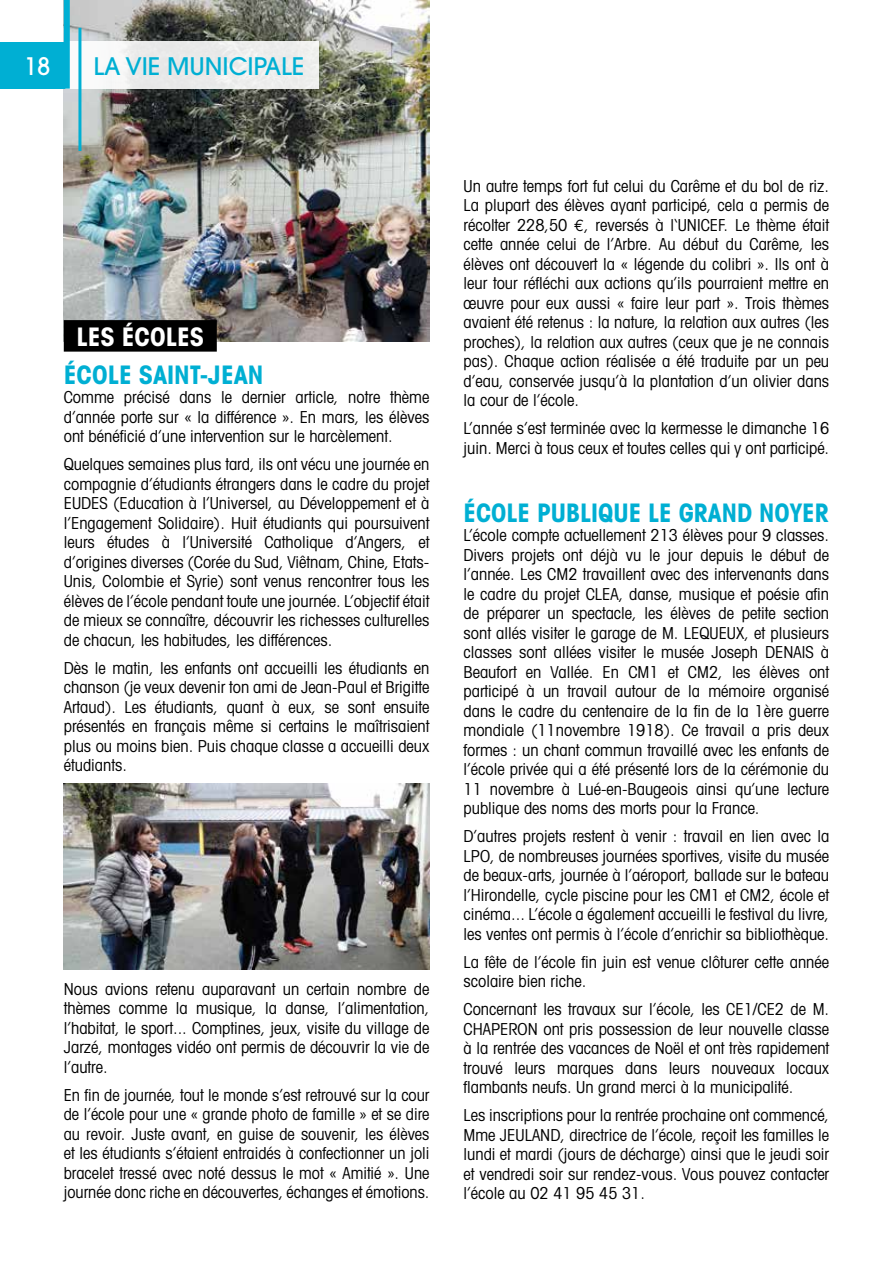
<style>
.page{position:relative;width:893px;height:1263px;background:#fff}
.page>*{position:absolute;margin:0;border:0;box-sizing:border-box;transform-origin:0 0}
.t1{font:700 condensed 25.5px "Avant Garde";color:#00afd3}
.t2{font:700 condensed 25.5px "Avant Garde";color:#fff}
.t3{font:500 24px "Avant Garde";color:#00afd3}
.t4{font:500 24px "Avant Garde";color:#fff}
.t5{font:condensed 16.5px/19.5px "Avant Garde";color:#000;text-align:justify}
.s1{font-family:"Euro Mono";font-stretch:normal}
</style>
<div class="page">
<img style="left:64px;top:0;width:365px;height:342px">
<div style="left:64px;top:320px;width:153px;height:32px;background:#000"></div>
<img style="left:64px;top:784px;width:365px;height:185px">
<div style="left:66px;top:41px;width:253px;height:48px;background:linear-gradient(to right,#f4f4f4,#e9eae8)"></div>
<div style="left:0;top:42px;width:65px;height:47px;background:#00afd3"></div>
<div style="left:64px;top:0;width:6px;height:89px;background:#00afd3"></div>
<hr style="left:78px;top:28px;width:3px;height:123px;background:#00afd3">
<h2 class="t4" style="left:24px;top:51px;width:28px">18</h2>
<h2 class="t3" style="left:94px;top:51px;width:212px">LA VIE MUNICIPALE</h2>
<h1 class="t2" style="left:77px;top:320px;width:129px">LES ÉCOLES</h1>
<h1 class="t1" style="left:64px;top:358px;width:201px">ÉCOLE SAINT-JEAN</h1>
<p class="t5" style="left:64px;top:387px;width:367px">Comme précisé dans le dernier article, notre thème d’année porte sur « la différence ». En mars, les élèves ont bénéficié d’une intervention sur le harcèlement.</p>
<p class="t5" style="left:64px;top:454px;width:367px">Quelques semaines plus tard, ils ont vécu une journée en compagnie d’étudiants étrangers dans le cadre du projet EUDES (Education à l’Universel, au Développement et à l’Engagement Solidaire). Huit étudiants qui poursuivent leurs études à l’Université Catholique d’Angers, et d’origines diverses (Corée du Sud, Viêtnam, Chine, Etats-Unis, Colombie et Syrie) sont venus rencontrer tous les élèves de l’école pendant toute une journée. L’objectif était de mieux se connaître, découvrir les richesses culturelles de chacun, les habitudes, les différences.</p>
<p class="t5" style="left:64px;top:658px;width:367px">Dès le matin, les enfants ont accueilli les étudiants en chanson (je veux devenir ton ami de Jean-Paul et Brigitte Artaud). Les étudiants, quant à eux, se sont ensuite présentés en français même si certains le maîtrisaient plus ou moins bien. Puis chaque classe a accueilli deux étudiants.</p>
<p class="t5" style="left:64px;top:978px;width:367px">Nous avions retenu auparavant un certain nombre de thèmes comme la musique, la danse, l’alimentation, l’habitat, le sport... Comptines, jeux, visite du village de Jarzé, montages vidéo ont permis de découvrir la vie de l’autre.</p>
<p class="t5" style="left:64px;top:1084px;width:367px">En fin de journée, tout le monde s’est retrouvé sur la cour de l’école pour une « grande photo de famille » et se dire au revoir. Juste avant, en guise de souvenir, les élèves et les étudiants s’étaient entraidés à confectionner un joli bracelet tressé avec noté dessus le mot « Amitié ». Une journée donc riche en découvertes, échanges et émotions.</p>
<p class="t5" style="left:463px;top:176px;width:367px">Un autre temps fort fut celui du Carême et du bol de riz.<br>La plupart des élèves ayant participé, cela a permis de récolter 228,50 <span class="s1">€</span>, reversés à l‘UNICEF. Le thème était cette année celui de l’Arbre. Au début du Carême, les élèves ont découvert la « légende du colibri ». Ils ont à leur tour réfléchi aux actions qu’ils pourraient mettre en œuvre pour eux aussi « faire leur part ». Trois thèmes avaient été retenus : la nature, la relation aux autres (les proches), la relation aux autres (ceux que je ne connais pas). Chaque action réalisée a été traduite par un peu d’eau, conservée jusqu’à la plantation d’un olivier dans la cour de l’école.</p>
<p class="t5" style="left:463px;top:418px;width:367px">L’année s’est terminée avec la kermesse le dimanche 16 juin. Merci à tous ceux et toutes celles qui y ont participé.</p>
<h1 class="t1" style="left:463px;top:496px;width:367px">ÉCOLE PUBLIQUE LE GRAND NOYER</h1>
<p class="t5" style="left:463px;top:525px;width:367px">L’école compte actuellement 213 élèves pour 9 classes.<br>Divers projets ont déjà vu le jour depuis le début de l’année. Les CM2 travaillent avec des intervenants dans le cadre du projet CLEA, danse, musique et poésie afin de préparer un spectacle, les élèves de petite section sont allés visiter le garage de M. LEQUEUX, et plusieurs classes sont allées visiter le musée Joseph DENAIS à Beaufort en Vallée. En CM1 et CM2, les élèves ont participé à un travail autour de la mémoire organisé dans le cadre du centenaire de la fin de la 1ère guerre mondiale (11novembre 1918). Ce travail a pris deux formes : un chant commun travaillé avec les enfants de l’école privée qui a été présenté lors de la cérémonie du 11 novembre à Lué-en-Baugeois ainsi qu’une lecture publique des noms des morts pour la France.</p>
<p class="t5" style="left:463px;top:826px;width:367px">D’autres projets restent à venir : travail en lien avec la LPO, de nombreuses journées sportives, visite du musée de beaux-arts, journée à l’aéroport, ballade sur le bateau l’Hirondelle, cycle piscine pour les CM1 et CM2, école et cinéma... L’école a également accueilli le festival du livre, les ventes ont permis à l’école d’enrichir sa bibliothèque.</p>
<p class="t5" style="left:463px;top:952px;width:367px">La fête de l’école fin juin est venue clôturer cette année scolaire bien riche.</p>
<p class="t5" style="left:463px;top:999px;width:367px">Concernant les travaux sur l’école, les CE1/CE2 de M.<br>CHAPERON ont pris possession de leur nouvelle classe à la rentrée des vacances de Noël et ont très rapidement trouvé leurs marques dans leurs nouveaux locaux flambants neufs. Un grand merci à la municipalité.</p>
<p class="t5" style="left:463px;top:1105px;width:367px">Les inscriptions pour la rentrée prochaine ont commencé, Mme JEULAND, directrice de l’école, reçoit les familles le lundi et mardi (jours de décharge) ainsi que le jeudi soir et vendredi soir sur rendez-vous. Vous pouvez contacter l’école au 02 41 95 45 31.</p>
</div>
